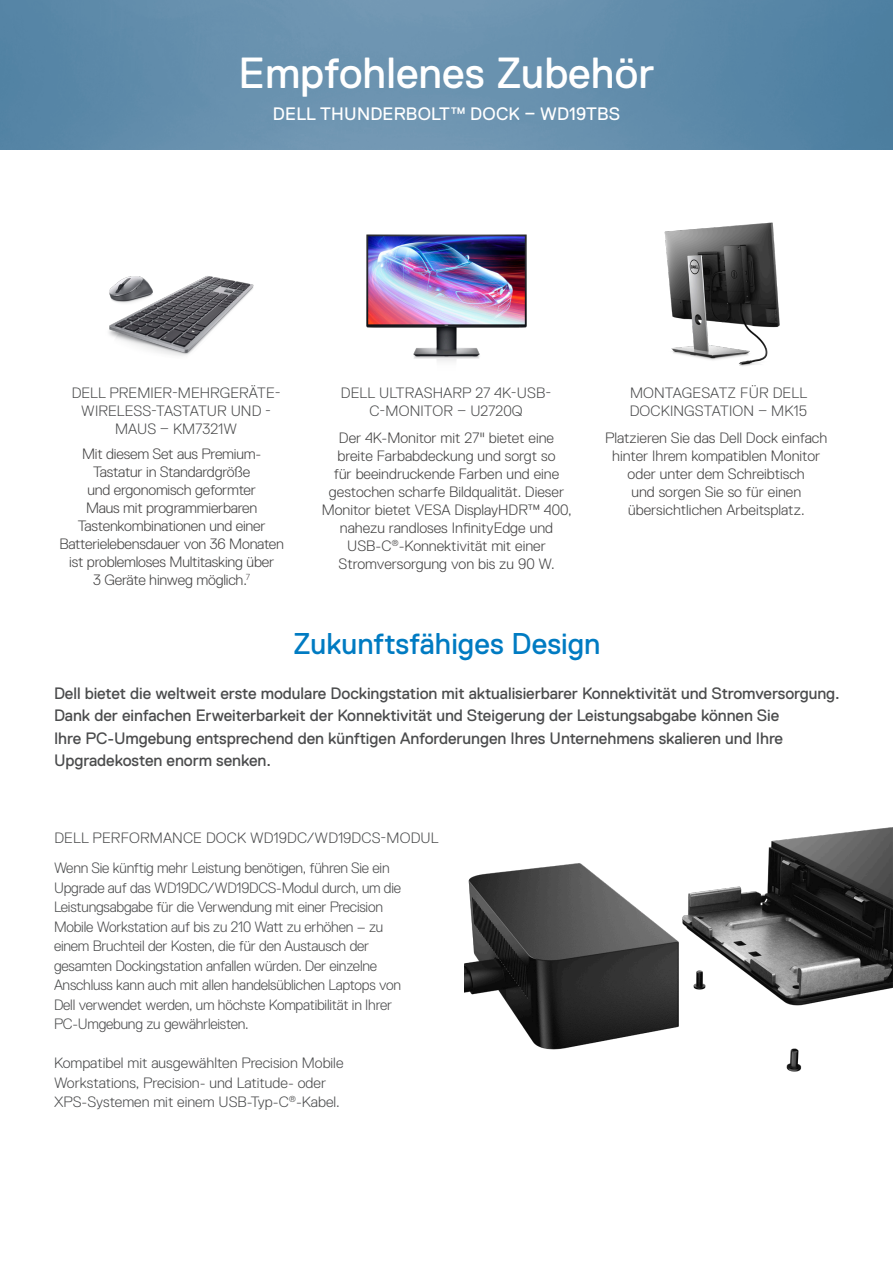
<style>
.page{position:relative;width:893px;height:1263px;background:#fff}
.page>*{position:absolute;margin:0;border:0;box-sizing:border-box;transform-origin:0 0}
.t1{font:43.5px "Dell Replica";color:#fff}
.t2{font:30px "Dell Replica";color:#007bc2}
.t3{font:18px "Dell Replica";letter-spacing:.01em;color:#fff}
.t4{font:16.5px/22.5px "Dell Replica";letter-spacing:-.005em;color:#4b4c4d}
.t5{font:300 15px/18px "Dell Replica";color:#454444;text-align:center}
.t6{font:300 15px/19.5px "Dell Replica";letter-spacing:-.015em;color:#4b4c4d}
.t7{font:300 15px/18px "Dell Replica";letter-spacing:.01em;color:#4b4c4d;text-align:center}
.t8{font:300 15px/18px "Dell Replica";letter-spacing:.005em;color:#4b4c4d;text-align:center}
</style>
<div class="page">
<img style="left:0;top:0;width:893px;height:150px">
<img style="left:464px;top:827px;width:429px;height:245px">
<img style="left:664px;top:222px;width:116px;height:144px">
<img style="left:366px;top:234px;width:161px;height:127px">
<img style="left:108px;top:276px;width:146px;height:80px">
<p class="t1" style="left:239px;top:49px;width:417px">Empfohlenes Zubehör</p>
<p class="t3" style="left:273px;top:104px;width:349px">DELL THUNDERBOLT™ DOCK – WD19TBS</p>
<p class="t8" style="left:72px;top:384px;width:210px">DELL PREMIER-MEHRGERÄTE-<br>WIRELESS-TASTATUR UND -<br>MAUS – KM7321W</p>
<p class="t7" style="left:341px;top:384px;width:212px">DELL ULTRASHARP 27 4K-USB-<br>C-MONITOR – U2720Q</p>
<p class="t7" style="left:630px;top:384px;width:179px;text-align:left">MONTAGESATZ FÜR DELL<br>DOCKINGSTATION – MK15</p>
<p class="t5" style="left:322px;top:429px;width:251px">Der 4K-Monitor mit 27" bietet eine breite Farbabdeckung und sorgt so<br>für beeindruckende Farben und eine gestochen scharfe Bildqualität. Dieser Monitor bietet VESA DisplayHDR™ 400, nahezu randloses InfinityEdge und USB-C<sup>®</sup>-Konnektivität mit einer Stromversorgung von bis zu 90 W.</p>
<p class="t5" style="left:605px;top:429px;width:224px">Platzieren Sie das Dell Dock einfach hinter Ihrem kompatiblen Monitor oder unter dem Schreibtisch<br>und sorgen Sie so für einen übersichtlichen Arbeitsplatz.</p>
<p class="t5" style="left:59px;top:445px;width:226px">Mit diesem Set aus Premium-<br>Tastatur in Standardgröße<br>und ergonomisch geformter<br>Maus mit programmierbaren<br>Tastenkombinationen und einer<br>Batterielebensdauer von 36 Monaten ist problemloses Multitasking über<br>3 Geräte hinweg möglich.<sup>7</sup></p>
<p class="t2" style="left:293px;top:627px;width:309px">Zukunftsfähiges Design</p>
<p class="t4" style="left:54px;top:682px;width:787px">Dell bietet die weltweit erste modulare Dockingstation mit aktualisierbarer Konnektivität und Stromversorgung.<br>Dank der einfachen Erweiterbarkeit der Konnektivität und Steigerung der Leistungsabgabe können Sie<br>Ihre PC-Umgebung entsprechend den künftigen Anforderungen Ihres Unternehmens skalieren und Ihre Upgradekosten enorm senken.</p>
<p class="t7" style="left:54px;top:829px;width:386px">DELL PERFORMANCE DOCK WD19DC/WD19DCS-MODUL</p>
<p class="t6" style="left:54px;top:858px;width:349px">Wenn Sie künftig mehr Leistung benötigen, führen Sie ein Upgrade auf das WD19DC/WD19DCS-Modul durch, um die Leistungsabgabe für die Verwendung mit einer Precision Mobile Workstation auf bis zu 210 Watt zu erhöhen – zu einem Bruchteil der Kosten, die für den Austausch der gesamten Dockingstation anfallen würden. Der einzelne Anschluss kann auch mit allen handelsüblichen Laptops von Dell verwendet werden, um höchste Kompatibilität in Ihrer PC-Umgebung zu gewährleisten.</p>
<p class="t6" style="left:54px;top:1053px;width:291px">Kompatibel mit ausgewählten Precision Mobile<br>Workstations, Precision- und Latitude- oder<br>XPS-Systemen mit einem USB-Typ-C<sup>®</sup>-Kabel.</p>
</div>
